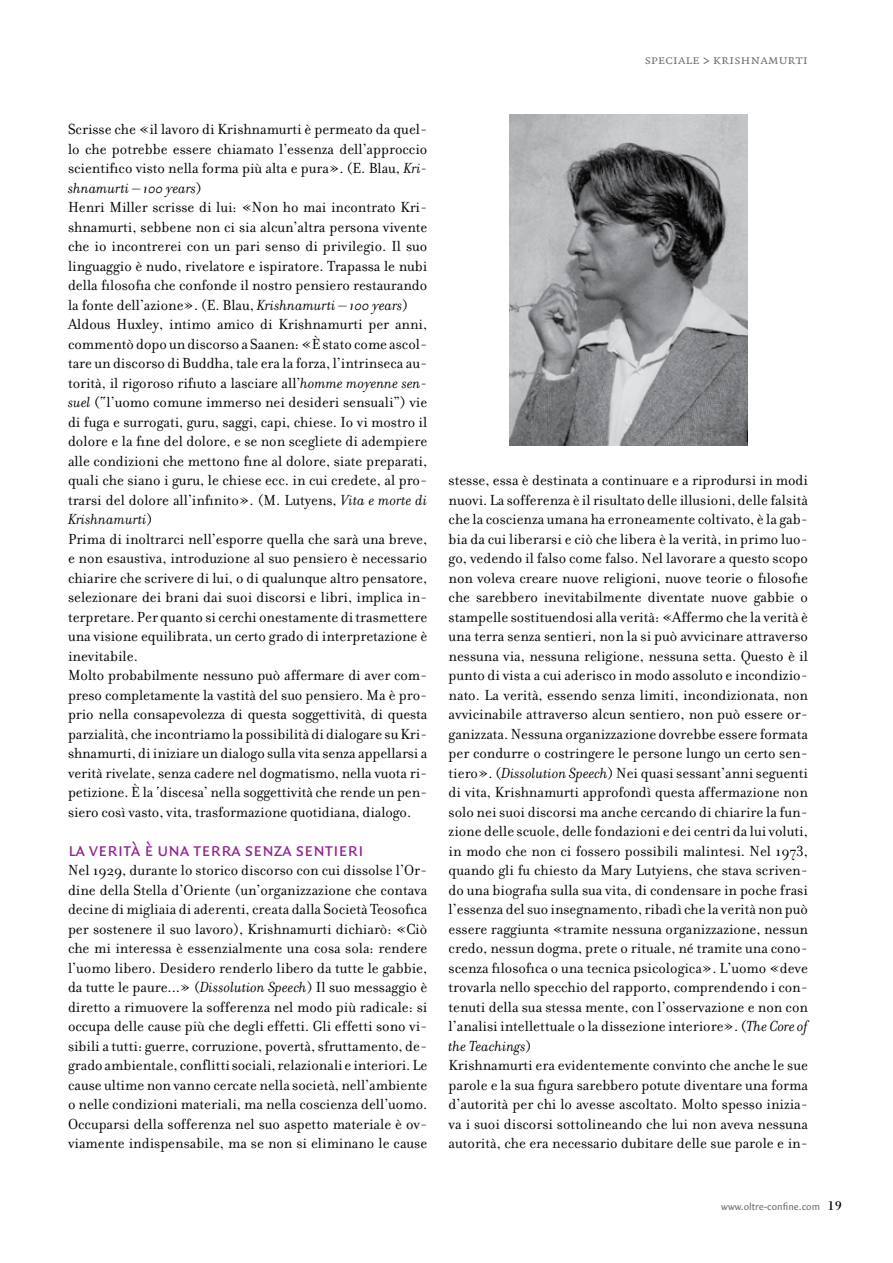
<style>
.page{position:relative;width:893px;height:1263px;background:#fff}
.page>*{position:absolute;margin:0;border:0;box-sizing:border-box;transform-origin:0 0}
.t1{font:19.5px "Quadraat Sans Small Caps";color:#93268f}
.t2{font:15.75px/19.5px "Filosofia";color:#000}
.t3{font:13.5px "Quadraat Small Caps";color:#6d6f71}
.t4{font:10.5px "Quadraat Sans";color:#6d6f71}
.s1{font-style:italic}
.s2{font-family:"Filosofia Unicase";font-size:13.5px;color:#000}
</style>
<div class="page">
<img style="left:510px;top:115px;width:238px;height:331px">
<p class="t3" style="left:645px;top:52px;width:165px">speciale &gt; krishnamurti</p>
<p class="t2" style="left:68px;top:120px;width:361px">Scrisse che «il lavoro di Krishnamurti è permeato da quel&shy;lo che potrebbe essere chiamato l’essenza dell’approccio scientifico visto nella forma più alta e pura». (E. Blau, <span class="s1">Kri&shy;shnamurti – 100 years</span>)<br>Henri Miller scrisse di lui: «Non ho mai incontrato Kri&shy;shnamurti, sebbene non ci sia alcun’altra persona vivente che io incontrerei con un pari senso di privilegio. Il suo linguaggio è nudo, rivelatore e ispiratore. Trapassa le nubi della filosofia che confonde il nostro pensiero restaurando la fonte dell’azione». (E. Blau, <span class="s1">Krishnamurti – 100 years</span>)<br>Aldous Huxley, intimo amico di Krishnamurti per anni, commentò dopo un discorso a Saanen: «È stato come ascol&shy;tare un discorso di Buddha, tale era la forza, l’intrinseca au&shy;torità, il rigoroso rifiuto a lasciare all’<span class="s1">homme moyenne sen&shy;suel</span> (“l’uomo comune immerso nei desideri sensuali”) vie di fuga e surrogati, guru, saggi, capi, chiese. Io vi mostro il dolore e la fine del dolore, e se non scegliete di adempiere alle condizioni che mettono fine al dolore, siate preparati, quali che siano i guru, le chiese ecc. in cui credete, al pro&shy;trarsi del dolore all’infinito». (M. Lutyens, <span class="s1">Vita e morte di Krishnamurti</span>)<br>Prima di inoltrarci nell’esporre quella che sarà una breve, e non esaustiva, introduzione al suo pensiero è necessario chiarire che scrivere di lui, o di qualunque altro pensatore, selezionare dei brani dai suoi discorsi e libri, implica in&shy;terpretare. Per quanto si cerchi onestamente di trasmettere una visione equilibrata, un certo grado di interpretazione è inevitabile.<br>Molto probabilmente nessuno può affermare di aver com&shy;preso completamente la vastità del suo pensiero. Ma è pro&shy;prio nella consapevolezza di questa soggettività, di questa parzialità, che incontriamo la possibilità di dialogare su Kri&shy;shnamurti, di iniziare un dialogo sulla vita senza appellarsi a verità rivelate, senza cadere nel dogmatismo, nella vuota ri&shy;petizione. È la ‘discesa’ nella soggettività che rende un pen&shy;siero così vasto, vita, trasformazione quotidiana, dialogo.</p>
<p class="t1" style="left:68px;top:838px;width:297px">la verità è una terra senza sentieri</p>
<p class="t2" style="left:68px;top:861px;width:361px;text-align:justify">Nel 1929, durante lo storico discorso con cui dissolse l’Or&shy;dine della Stella d’Oriente (un’organizzazione che contava decine di migliaia di aderenti, creata dalla Società Teosofica per sostenere il suo lavoro), Krishnamurti dichiarò: «Ciò che mi interessa è essenzialmente una cosa sola: rendere l’uomo libero. Desidero renderlo libero da tutte le gabbie, da tutte le paure...» (<span class="s1">Dissolution Speech</span>) Il suo messaggio è diretto a rimuovere la sofferenza nel modo più radicale: si occupa delle cause più che degli effetti. Gli effetti sono vi&shy;sibili a tutti: guerre, corruzione, povertà, sfruttamento, de&shy;grado ambientale, conflitti sociali, relazionali e interiori. Le cause ultime non vanno cercate nella società, nell’ambiente o nelle condizioni materiali, ma nella coscienza dell’uomo.<br>Occuparsi della sofferenza nel suo aspetto materiale è ov&shy;viamente indispensabile, ma se non si eliminano le cause</p>
<p class="t2" style="left:449px;top:471px;width:361px">stesse, essa è destinata a continuare e a riprodursi in modi nuovi. La sofferenza è il risultato delle illusioni, delle falsità che la coscienza umana ha erroneamente coltivato, è la gab&shy;bia da cui liberarsi e ciò che libera è la verità, in primo luo&shy;go, vedendo il falso come falso. Nel lavorare a questo scopo non voleva creare nuove religioni, nuove teorie o filosofie che sarebbero inevitabilmente diventate nuove gabbie o stampelle sostituendosi alla verità: «Affermo che la verità è una terra senza sentieri, non la si può avvicinare attraverso nessuna via, nessuna religione, nessuna setta. Questo è il punto di vista a cui aderisco in modo assoluto e incondizio&shy;nato. La verità, essendo senza limiti, incondizionata, non avvicinabile attraverso alcun sentiero, non può essere or&shy;ganizzata. Nessuna organizzazione dovrebbe essere formata per condurre o costringere le persone lungo un certo sen&shy;tiero». (<span class="s1">Dissolution Speech</span>) Nei quasi sessant’anni seguenti di vita, Krishnamurti approfondì questa affermazione non solo nei suoi discorsi ma anche cercando di chiarire la fun&shy;zione delle scuole, delle fondazioni e dei centri da lui voluti, in modo che non ci fossero possibili malintesi. Nel 1973, quando gli fu chiesto da Mary Lutyiens, che stava scriven&shy;do una biografia sulla sua vita, di condensare in poche frasi l’essenza del suo insegnamento, ribadì che la verità non può essere raggiunta «tramite nessuna organizzazione, nessun credo, nessun dogma, prete o rituale, né tramite una cono&shy;scenza filosofica o una tecnica psicologica». L’uomo «deve trovarla nello specchio del rapporto, comprendendo i con&shy;tenuti della sua stessa mente, con l’osservazione e non con l’analisi intellettuale o la dissezione interiore». (<span class="s1">The Core of the Teachings</span>)<br>Krishnamurti era evidentemente convinto che anche le sue parole e la sua figura sarebbero potute diventare una forma d’autorità per chi lo avesse ascoltato. Molto spesso inizia&shy;va i suoi discorsi sottolineando che lui non aveva nessuna autorità, che era necessario dubitare delle sue parole e in-</p>
<p class="t4" style="left:721px;top:1200px;width:122px">www.oltre-confine.com <span class="s2">19</span></p>
</div>
